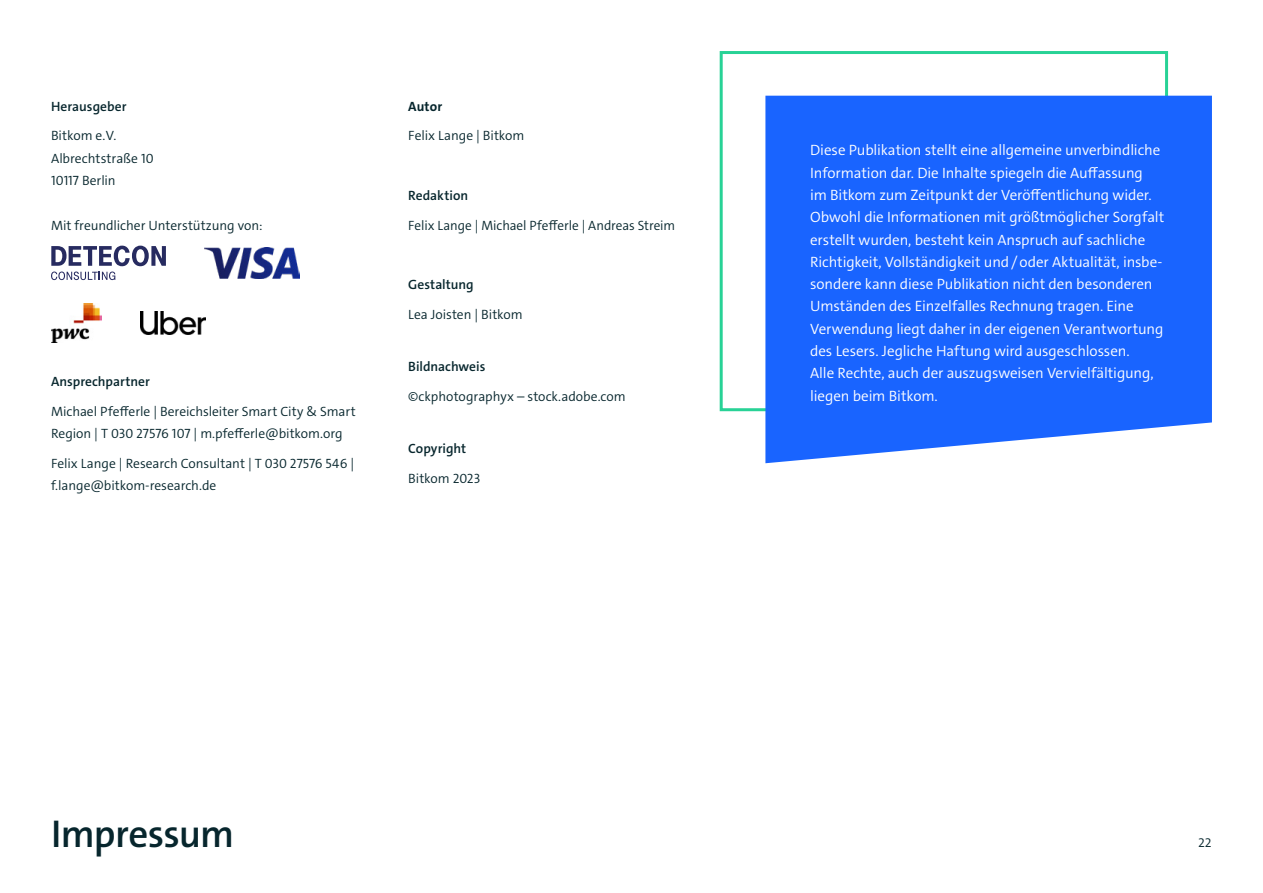
<style>
.page{position:relative;width:1263px;height:893px;background:#fff}
.page>*{position:absolute;margin:0;border:0;box-sizing:border-box;transform-origin:0 0}
.t1{font:600 39px "The Sans C4 s";letter-spacing:-.02em;color:#07262d}
.t2{font:300 15px/22.4px "The Sans C4 s";letter-spacing:-.01em;color:#fff}
.t3{font:300 13.5px/22.4px "The Sans C4 s";color:#07262d}
.t4{font:600 13.5px "The Sans C4 s";color:#07262d}
.t5{font:700 13.5px "The Sans C4 s";letter-spacing:.01em;color:#07262d}
</style>
<div class="page">
<img style="left:204px;top:247px;width:96px;height:31px">
<svg style="left:51px;top:272px;width:64px;height:8px"></svg>
<svg style="left:51px;top:246px;width:115px;height:20px"></svg>
<img style="left:51px;top:304px;width:50px;height:38px">
<img style="left:140px;top:312px;width:66px;height:22px">
<div style="left:720px;top:51px;width:448px;height:360px;border:3px solid #28d296"></div>
<div style="left:765px;top:96px;width:447px;height:367px;background:#1964ff"></div>
<p class="t4" style="left:51px;top:97px;width:77px">Herausgeber</p>
<p class="t3" style="left:51px;top:125px;width:104px">Bitkom e.V.<br>Albrechtstraße 10<br>10117 Berlin</p>
<p class="t3" style="left:51px;top:214px;width:213px">Mit freundlicher Unterstützung von:</p>
<p class="t4" style="left:51px;top:373px;width:100px">Ansprechpartner</p>
<p class="t3" style="left:51px;top:400px;width:306px">Michael Pfefferle | Bereichsleiter Smart City &amp; Smart<br>Region | T 030 27576 107 | m.pfefferle@bitkom.org</p>
<p class="t3" style="left:51px;top:452px;width:305px">Felix Lange | Research Consultant | T 030 27576 546 | f.lange@bitkom-research.de</p>
<p class="t5" style="left:408px;top:97px;width:35px">Autor</p>
<p class="t3" style="left:408px;top:125px;width:118px">Felix Lange | Bitkom</p>
<p class="t4" style="left:408px;top:187px;width:61px">Redaktion</p>
<p class="t3" style="left:408px;top:214px;width:268px">Felix Lange | Michael Pfefferle | Andreas Streim</p>
<p class="t4" style="left:408px;top:276px;width:67px">Gestaltung</p>
<p class="t3" style="left:408px;top:303px;width:116px">Lea Joisten | Bitkom</p>
<p class="t4" style="left:408px;top:358px;width:79px">Bildnachweis</p>
<p class="t3" style="left:408px;top:385px;width:219px">©ckphotographyx – stock.adobe.com</p>
<p class="t4" style="left:408px;top:440px;width:60px">Copyright</p>
<p class="t3" style="left:408px;top:467px;width:74px">Bitkom 2023</p>
<h1 class="t1" style="left:51px;top:809px;width:185px">Impressum</h1>
<p class="t2" style="left:810px;top:139px;width:356px">Diese Publikation stellt eine allgemeine unverbindliche Information dar. Die Inhalte spiegeln die Auffassung<br>im Bitkom zum Zeitpunkt der Veröffentlichung wider.<br>Obwohl die Informationen mit größtmöglicher Sorgfalt erstellt wurden, besteht kein Anspruch auf sachliche Richtigkeit, Vollständigkeit und/oder Aktualität, insbe&shy;sondere kann diese Publikation nicht den besonderen Umständen des Einzelfalles Rechnung tragen. Eine Verwendung liegt daher in der eigenen Verantwortung des Lesers. Jegliche Haftung wird ausgeschlossen.<br>Alle Rechte, auch der auszugsweisen Vervielfältigung, liegen beim Bitkom.</p>
<p class="t3" style="left:1198px;top:832px;width:15px">22</p>
</div>
